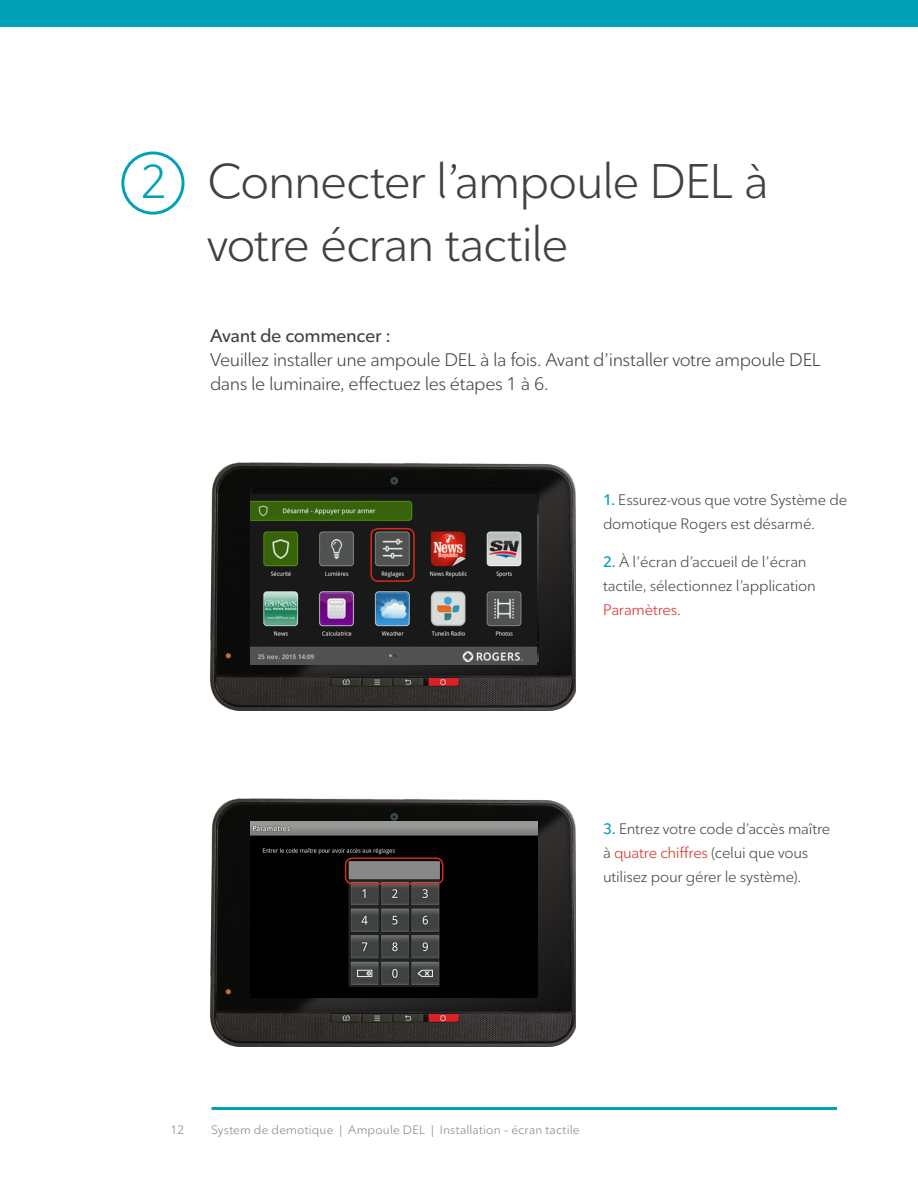
<style>
.page{position:relative;width:918px;height:1188px;background:#fff}
.page>*{position:absolute;margin:0;border:0;box-sizing:border-box;transform-origin:0 0}
.t1{font:48px/63px "Ted Next";letter-spacing:-.03em;color:#424142}
.t2{font:46.65px "Ted Next";color:#00a0b7}
.t3{font:18px/24px "Ted Next";letter-spacing:-.03em;color:#424142}
.t4{font:600 18px "Ted Next";letter-spacing:-.025em;color:#424142}
.t5{font:15px/24px "Ted Next";letter-spacing:-.015em;color:#424142}
.t6{font:12px "Ted Next";letter-spacing:.015em;color:#808284}
.s1{font-weight:600;color:#00a0b7}
.s2{color:#da291c}
</style>
<div class="page">
<div style="left:0;top:0;width:918px;height:27px;background:#00a0b7"></div>
<div style="left:121px;top:152px;width:63px;height:63px;border:3px solid #00a0b7;border-radius:50%"></div>
<hr style="left:212px;top:1107px;width:625px;height:3px;background:#00a0b7">
<img style="left:210px;top:462px;width:366px;height:249px">
<div style="left:252px;top:487px;width:286px;height:174px;background:#0a0c0b"></div>
<img style="left:251px;top:494px;width:286px;height:170px">
<div style="left:370px;top:528px;width:45px;height:54px;border:2px solid #da291c;border-radius:7px"></div>
<img style="left:210px;top:798px;width:366px;height:249px">
<img style="left:250px;top:822px;width:288px;height:174px">
<div style="left:345px;top:858px;width:99px;height:27px;border:2px solid #da291c;border-radius:7px"></div>
<h2 class="t2" style="left:140px;top:154px;width:29px">2</h2>
<h1 class="t1" style="left:207px;top:150px;width:563px">Connecter l’ampoule DEL à votre écran tactile</h1>
<p class="t4" style="left:210px;top:325px;width:182px">Avant de commencer :</p>
<p class="t3" style="left:210px;top:348px;width:613px">Veuillez installer une ampoule DEL à la fois. Avant d’installer votre ampoule DEL dans le luminaire, effectuez les étapes 1 à 6.</p>
<p class="t5" style="left:603px;top:488px;width:246px"><span class="s1">1.</span> Essurez-vous que votre Système de domotique Rogers est désarmé.</p>
<p class="t5" style="left:603px;top:549px;width:214px"><span class="s1">2.</span> À l’écran d’accueil de l’écran tactile, sélectionnez l’application<br><span class="s2">Paramètres</span>.</p>
<p class="t5" style="left:603px;top:816px;width:229px"><span class="s1">3.</span> Entrez votre code d’accès maître à <span class="s2">quatre chiffres</span> (celui que vous utilisez pour gérer le système).</p>
<p class="t6" style="left:171px;top:1123px;width:15px">12</p>
<p class="t6" style="left:211px;top:1123px;width:370px">System de demotique | Ampoule DEL | Installation – écran tactile</p>
</div>
